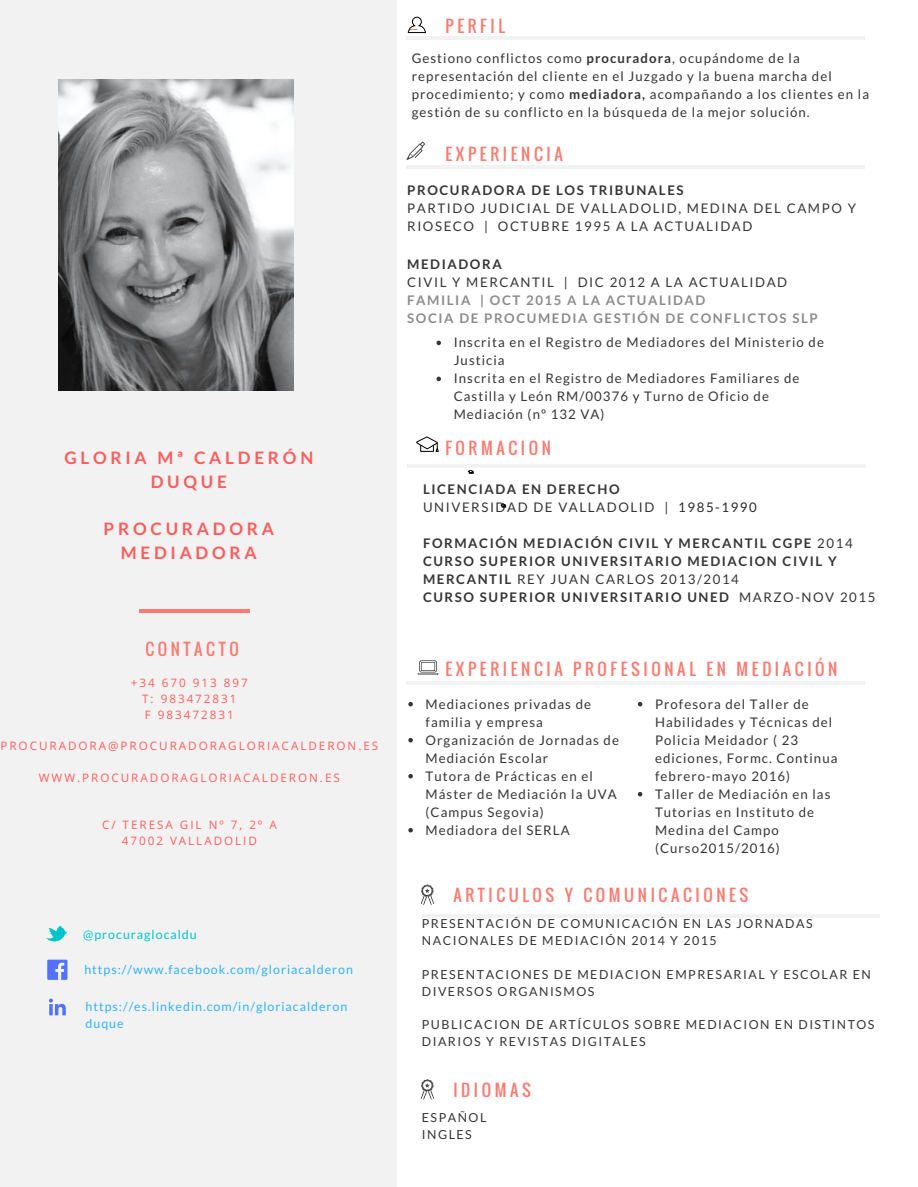
<style>
.page{position:relative;width:918px;height:1187px;background:#fff}
.page>*{position:absolute;margin:0;border:0;box-sizing:border-box;transform-origin:0 0}
.t1{font:700 17.1px/23.7px "Lato";letter-spacing:.22em;color:#ff5c5c;text-align:center}
.t2{font:16.35px "Oswald";letter-spacing:.22em;color:#fc7a70}
.t3{font:13.2px/18px "Lato";letter-spacing:.08em;color:#353535}
.t4{font:700 13.2px/18px "Lato";letter-spacing:.12em;color:#353535}
.t5{font:13.2px/18px "Lato";letter-spacing:.12em;color:#353535}
.t6{font:700 13.2px/18px "Lato";letter-spacing:.12em;color:#8c8c8c}
.t7{font:12.45px/16.8px "Lato";letter-spacing:.12em;color:#353535}
.t8{font:12.45px/16.8px "Lato";letter-spacing:.08em;color:#2eb2ff}
.t9{font:12.45px "Lato";letter-spacing:.08em;color:#00c4cc}
.t10{font:11.7px/15.8px "Open Sans";letter-spacing:.17em;color:#ff5c5c;text-align:center}
.s1{font-weight:700}
.s2{color:#2a2a2a}
.s3{font-weight:400}
</style>
<div class="page">
<div style="left:0;top:0;width:397px;height:1186px;background:#f2f2f2"></div>
<hr style="left:140px;top:609px;width:110px;height:4px;background:#fc7a70">
<hr style="left:406px;top:165px;width:459px;height:3px;background:#f2f2f2">
<svg style="left:436px;top:340px;width:5px;height:5px"></svg>
<svg style="left:436px;top:376px;width:5px;height:5px"></svg>
<hr style="left:407px;top:464px;width:459px;height:4px;background:#f2f2f2">
<hr style="left:406px;top:681px;width:459px;height:4px;background:#f2f2f2">
<hr style="left:406px;top:37px;width:459px;height:3px;background:#f2f2f2">
<div style="left:47px;top:959px;width:20px;height:20px;background:#5271ff"></div>
<svg style="left:55px;top:962px;width:9px;height:17px"></svg>
<svg style="left:46px;top:926px;width:21px;height:15px"></svg>
<svg style="left:416px;top:436px;width:23px;height:16px"></svg>
<svg style="left:407px;top:16px;width:19px;height:17px"></svg>
<svg style="left:406px;top:141px;width:19px;height:19px"></svg>
<svg style="left:418px;top:660px;width:21px;height:15px"></svg>
<svg style="left:420px;top:884px;width:15px;height:21px"></svg>
<hr style="left:421px;top:914px;width:459px;height:4px;background:#f2f2f2">
<svg style="left:408px;top:702px;width:5px;height:4px"></svg>
<svg style="left:408px;top:738px;width:5px;height:4px"></svg>
<svg style="left:408px;top:774px;width:5px;height:4px"></svg>
<svg style="left:408px;top:828px;width:5px;height:4px"></svg>
<svg style="left:638px;top:702px;width:4px;height:4px"></svg>
<svg style="left:638px;top:792px;width:4px;height:4px"></svg>
<svg style="left:49px;top:998px;width:17px;height:17px"></svg>
<svg style="left:420px;top:1079px;width:15px;height:21px"></svg>
<svg style="left:468px;top:470px;width:5px;height:3px"></svg>
<svg style="left:501px;top:504px;width:5px;height:3px"></svg>
<img style="left:58px;top:80px;width:236px;height:310px">
<p class="t1" style="left:64px;top:446px;width:250px">GLORIA Mª CALDERÓN<br>DUQUE</p>
<p class="t1" style="left:104px;top:517px;width:172px">PROCURADORA<br>MEDIADORA</p>
<p class="t2" style="left:145px;top:636px;width:95px">CONTACTO</p>
<p class="t10" style="left:131px;top:675px;width:118px">+34 670 913 897<br>T: 983472831<br>F 983472831</p>
<p class="t10" style="left:0;top:738px;width:379px">PROCURADORA@PROCURADORAGLORIACALDERON.ES</p>
<p class="t10" style="left:39px;top:769px;width:303px">WWW.PROCURADORAGLORIACALDERON.ES</p>
<p class="t10" style="left:102px;top:816px;width:176px">C/ TERESA GIL Nº 7, 2º A<br>47002 VALLADOLID</p>
<p class="t9" style="left:83px;top:927px;width:115px">@procuraglocaldu</p>
<p class="t8" style="left:84px;top:961px;width:270px">https://www.facebook.com/gloriacalderon</p>
<p class="t8" style="left:86px;top:998px;width:263px">https://es.linkedin.com/in/gloriacalderon duque</p>
<p class="t2" style="left:446px;top:14px;width:61px">PERFIL</p>
<p class="t3" style="left:412px;top:49px;width:459px">Gestiono conflictos como <span class="s1">procuradora</span>, ocupándome de la representación del cliente en el Juzgado y la buena marcha del procedimiento; y como <span class="s1">mediadora,</span> acompañando a los clientes en la gestión de su conflicto en la búsqueda de la mejor solución.</p>
<p class="t2" style="left:446px;top:141px;width:119px">EXPERIENCIA</p>
<p class="t4" style="left:407px;top:181px;width:278px">PROCURADORA DE LOS TRIBUNALES</p>
<p class="t5" style="left:407px;top:199px;width:450px">PARTIDO JUDICIAL DE VALLADOLID, MEDINA DEL CAMPO Y<br>RIOSECO | OCTUBRE 1995 A LA ACTUALIDAD</p>
<p class="t4" style="left:407px;top:254px;width:96px">MEDIADORA</p>
<p class="t5" style="left:407px;top:272px;width:381px">CIVIL Y MERCANTIL | DIC 2012 A LA ACTUALIDAD</p>
<p class="t6" style="left:407px;top:290px;width:412px">FAMILIA | OCT 2015 A LA ACTUALIDAD<br>SOCIA DE PROCUMEDIA GESTIÓN DE CONFLICTOS SLP</p>
<p class="t3" style="left:454px;top:333px;width:372px">Inscrita en el Registro de Mediadores del Ministerio de Justicia<br>Inscrita en el Registro de Mediadores Familiares de Castilla y León RM/00376 y Turno de Oficio de Mediación (nº 132 VA)</p>
<p class="t2" style="left:446px;top:436px;width:107px">FORMACION</p>
<p class="t5" style="left:423px;top:479px;width:335px"><span class="s1">LICENCIADA EN DERECHO<br></span>UNIVERSIDAD DE VALLADOLID | <span class="s2">1985-1990</span></p>
<p class="t4" style="left:423px;top:533px;width:454px">FORMACIÓN MEDIACIÓN CIVIL Y MERCANTIL CGPE <span class="s3">2014<br></span>CURSO SUPERIOR UNIVERSITARIO MEDIACION CIVIL Y MERCANTIL <span class="s3">REY JUAN CARLOS 2013/2014<br></span>CURSO SUPERIOR UNIVERSITARIO UNED <span class="s3">MARZO-NOV 2015</span></p>
<p class="t2" style="left:446px;top:656px;width:393px">EXPERIENCIA PROFESIONAL EN MEDIACIÓN</p>
<p class="t3" style="left:426px;top:694px;width:195px">Mediaciones privadas de familia y empresa<br>Organización de Jornadas de<br>Mediación Escolar<br>Tutora de Prácticas en el<br>Máster de Mediación la UVA (Campus Segovia)<br>Mediadora del SERLA</p>
<p class="t3" style="left:655px;top:694px;width:184px">Profesora del Taller de<br>Habilidades y Técnicas del<br>Policia Meidador ( 23 ediciones, Formc. Continua febrero-mayo 2016)<br>Taller de Mediación en las<br>Tutorias en Instituto de<br>Medina del Campo (Curso2015/2016)</p>
<p class="t2" style="left:453px;top:882px;width:297px">ARTICULOS Y COMUNICACIONES</p>
<p class="t7" style="left:422px;top:915px;width:392px">PRESENTACIÓN DE COMUNICACIÓN EN LAS JORNADAS<br>NACIONALES DE MEDIACIÓN 2014 Y 2015</p>
<p class="t7" style="left:422px;top:965px;width:451px">PRESENTACIONES DE MEDIACION EMPRESARIAL Y ESCOLAR EN<br>DIVERSOS ORGANISMOS</p>
<p class="t7" style="left:422px;top:1016px;width:454px">PUBLICACION DE ARTÍCULOS SOBRE MEDIACION EN DISTINTOS<br>DIARIOS Y REVISTAS DIGITALES</p>
<p class="t2" style="left:453px;top:1077px;width:79px">IDIOMAS</p>
<p class="t7" style="left:422px;top:1108px;width:66px">ESPAÑOL<br>INGLES</p>
</div>
